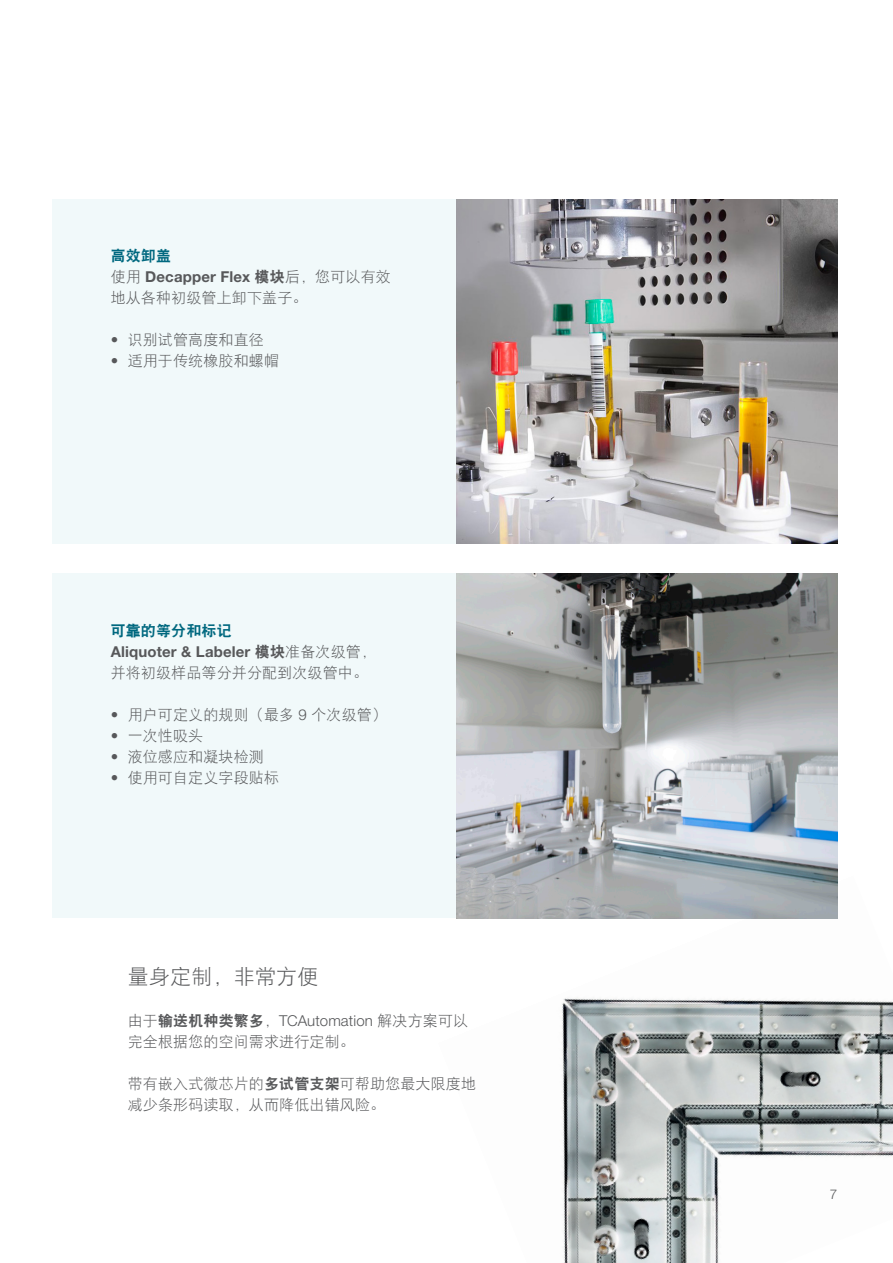
<style>
.page{position:relative;width:893px;height:1263px;background:#fff}
.page>*{position:absolute;margin:0;border:0;box-sizing:border-box;transform-origin:0 0}
.Body_Copy{font:21px "DF Hei W3";letter-spacing:.01em;color:#57585a}
.Body_Copy-2{font:15px/21px "DF Hei W3";letter-spacing:.01em;color:#57585a}
.Body_Copy-3{font:15px "DF Hei W9";letter-spacing:.01em;color:#00687f}
.t1{font:300 13.5px "Helvetica Neue LTW1 G";color:#57585a}
.s1{font-family:"Helvetica Neue LTW1 G";font-weight:700}
.s2{font-family:"DF Hei W9"}
.s3{font-family:"Helvetica Neue LTW1 G";font-weight:300}
</style>
<div class="page">
<img style="left:456px;top:875px;width:437px;height:388px">
<img style="left:456px;top:574px;width:381px;height:344px">
<img style="left:456px;top:199px;width:381px;height:345px">
<div style="left:53px;top:199px;width:403px;height:345px;background:#f1f9fa"></div>
<div style="left:53px;top:574px;width:403px;height:344px;background:#f1f9fa"></div>
<p class="Body_Copy-3" style="left:111px;top:248px;width:62px">高效卸盖</p>
<p class="Body_Copy-2" style="left:111px;top:266px;width:282px">使用 <span class="s1">Decapper Flex</span> <span class="s2">模块</span>后，您可以有效地从各种初级管上卸下盖子。</p>
<p class="Body_Copy-2" style="left:111px;top:329px;width:155px"><span class="s3">•</span> 识别试管高度和直径</p>
<p class="Body_Copy-2" style="left:111px;top:350px;width:170px"><span class="s3">•</span> 适用于传统橡胶和螺帽</p>
<p class="Body_Copy-3" style="left:111px;top:623px;width:123px">可靠的等分和标记</p>
<p class="Body_Copy-2" style="left:111px;top:641px;width:267px"><span class="s1">Aliquoter &amp; Labeler</span> <span class="s2">模块</span>准备次级管，并将初级样品等分并分配到次级管中。</p>
<p class="Body_Copy-2" style="left:111px;top:704px;width:278px"><span class="s3">•</span> 用户可定义的规则（最多 <span class="s3">9</span> 个次级管）</p>
<p class="Body_Copy-2" style="left:111px;top:725px;width:94px"><span class="s3">•</span> 一次性吸头</p>
<p class="Body_Copy-2" style="left:111px;top:746px;width:155px"><span class="s3">•</span> 液位感应和凝块检测</p>
<p class="Body_Copy-2" style="left:111px;top:767px;width:170px"><span class="s3">•</span> 使用可自定义字段贴标</p>
<p class="Body_Copy" style="left:128px;top:966px;width:192px">量身定制，非常方便</p>
<p class="Body_Copy-2" style="left:128px;top:1010px;width:342px">由于<span class="s2">输送机种类繁多</span>，<span class="s3">TCAutomation</span> 解决方案可以完全根据您的空间需求进行定制。</p>
<p class="Body_Copy-2" style="left:128px;top:1073px;width:350px">带有嵌入式微芯片的<span class="s2">多试管支架</span>可帮助您最大限度地减少条形码读取，从而降低出错风险。</p>
<p class="t1" style="left:830px;top:1185px;width:9px">7</p>
</div>
